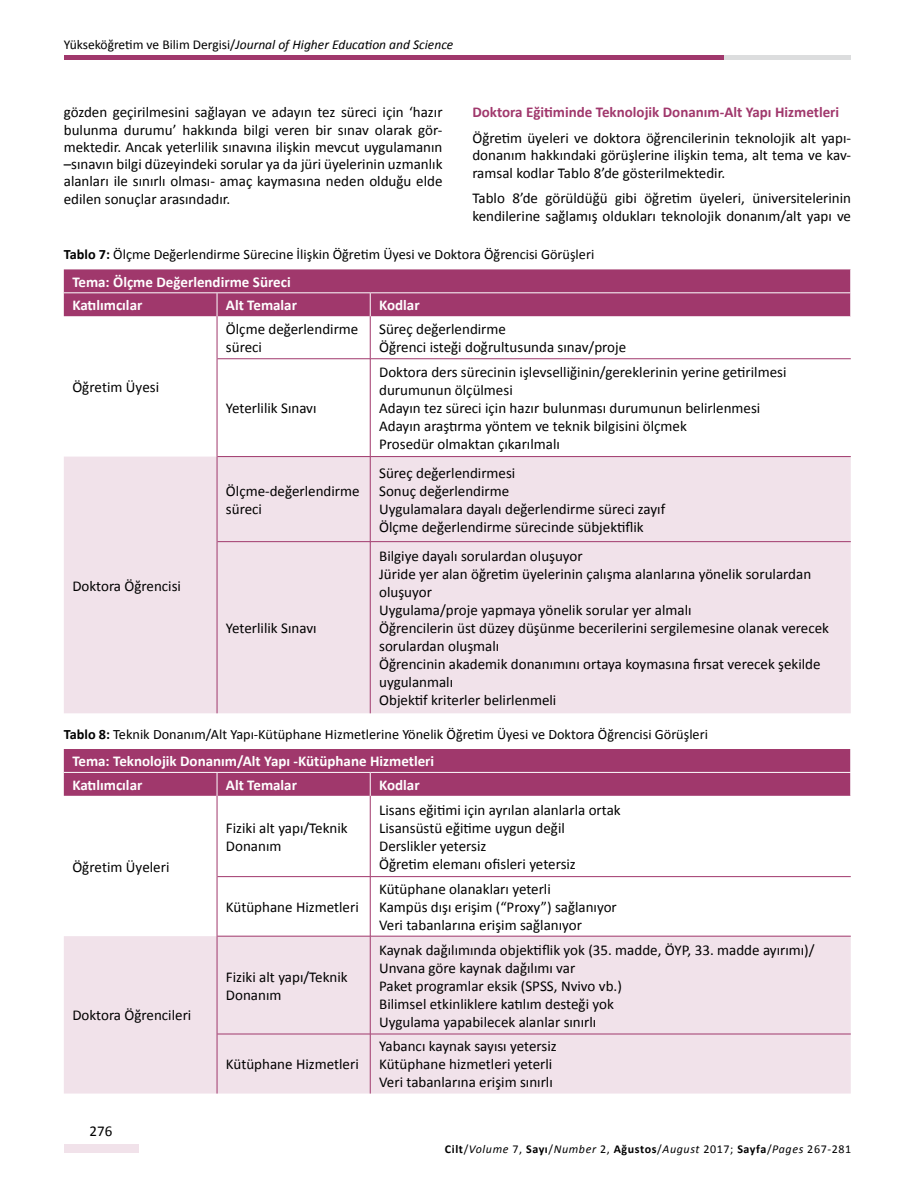
<style>
.page{position:relative;width:915px;height:1191px;background:#fff}
.page>*{position:absolute;margin:0;border:0;box-sizing:border-box;transform-origin:0 0}
.t1{font:15px/18px "Calibri";color:#000}
.t2{font:700 15px/23.7px "Calibri";color:#fff}
.t3{font:700 15px "Calibri";color:#a0386c}
.t4{font:14.25px "Calibri";color:#000}
.t5{font:italic 13.5px "Calibri";color:#000}
.t6{font:italic 12px "Calibri";letter-spacing:.05em;color:#000}
.s1{font-style:normal}
.s2{font-weight:700}
.s3{font-weight:700;font-style:normal}
</style>
<div class="page">
<div style="left:64px;top:1144px;width:74px;height:8px;background:#f1e2ea"></div>
<div style="left:719px;top:55px;width:131px;height:5px;background:#dcddde"></div>
<div style="left:64px;top:55px;width:659px;height:5px;background:#a0386c"></div>
<div style="left:64px;top:456px;width:786px;height:257px;background:#f1e2ea"></div>
<hr style="left:216px;top:316px;width:1px;height:43px;background:#a0386c">
<hr style="left:370px;top:316px;width:1px;height:42px;background:#a0386c">
<hr style="left:216px;top:359px;width:1px;height:97px;background:#a0386c">
<hr style="left:370px;top:359px;width:1px;height:97px;background:#a0386c">
<hr style="left:216px;top:456px;width:1px;height:85px;background:#a0386c">
<hr style="left:370px;top:457px;width:1px;height:84px;background:#a0386c">
<hr style="left:216px;top:541px;width:1px;height:172px;background:#a0386c">
<hr style="left:370px;top:542px;width:1px;height:171px;background:#a0386c">
<div style="left:64px;top:269px;width:787px;height:47px;background:#a0386c"></div>
<hr style="left:217px;top:358px;width:153px;height:1px;background:#a0386c">
<hr style="left:370px;top:358px;width:480px;height:1px;background:#a0386c">
<hr style="left:217px;top:456px;width:153px;height:1px;background:#a0386c">
<hr style="left:370px;top:456px;width:480px;height:1px;background:#a0386c">
<hr style="left:217px;top:541px;width:153px;height:1px;background:#a0386c">
<hr style="left:370px;top:541px;width:480px;height:1px;background:#a0386c">
<div style="left:64px;top:936px;width:786px;height:157px;background:#f1e2ea"></div>
<hr style="left:216px;top:796px;width:1px;height:80px;background:#a0386c">
<hr style="left:370px;top:796px;width:1px;height:80px;background:#a0386c">
<hr style="left:216px;top:876px;width:1px;height:60px;background:#a0386c">
<hr style="left:370px;top:876px;width:1px;height:60px;background:#a0386c">
<hr style="left:216px;top:936px;width:1px;height:98px;background:#a0386c">
<hr style="left:370px;top:936px;width:1px;height:97px;background:#a0386c">
<hr style="left:216px;top:1034px;width:1px;height:59px;background:#a0386c">
<hr style="left:370px;top:1034px;width:1px;height:59px;background:#a0386c">
<div style="left:64px;top:749px;width:787px;height:47px;background:#a0386c"></div>
<hr style="left:217px;top:876px;width:153px;height:1px;background:#a0386c">
<hr style="left:370px;top:876px;width:480px;height:1px;background:#a0386c">
<hr style="left:217px;top:936px;width:153px;height:1px;background:#a0386c">
<hr style="left:370px;top:936px;width:480px;height:1px;background:#a0386c">
<hr style="left:217px;top:1033px;width:153px;height:1px;background:#a0386c">
<hr style="left:370px;top:1033px;width:480px;height:1px;background:#a0386c">
<p class="t5" style="left:64px;top:36px;width:391px"><span class="s1">Yükseköğretim ve Bilim Dergisi/</span>Journal of Higher Education and Science</p>
<p class="t1" style="left:64px;top:104px;width:380px;line-height:17.2px;text-align:justify">gözden geçirilmesini sağlayan ve adayın tez süreci için ‘hazır bulunma durumu’ hakkında bilgi veren bir sınav olarak gör&shy;mektedir. Ancak yeterlilik sınavına ilişkin mevcut uygulamanın –sınavın bilgi düzeyindeki sorular ya da jüri üyelerinin uzmanlık alanları ile sınırlı olması- amaç kaymasına neden olduğu elde edilen sonuçlar arasındadır.</p>
<p class="t3" style="left:472px;top:103px;width:368px">Doktora Eğitiminde Teknolojik Donanım-Alt Yapı Hizmetleri</p>
<p class="t1" style="left:472px;top:130px;width:380px;line-height:17.2px;text-align:justify">Öğretim üyeleri ve doktora öğrencilerinin teknolojik alt yapı&shy;donanım hakkındaki görüşlerine ilişkin tema, alt tema ve kav&shy;ramsal kodlar Tablo 8’de gösterilmektedir.</p>
<p class="t1" style="left:472px;top:190px;width:380px;line-height:17.2px">Tablo 8’de görüldüğü gibi öğretim üyeleri, üniversitelerinin kendilerine sağlamış oldukları teknolojik donanım/alt yapı ve</p>
<p class="t4" style="left:64px;top:245px;width:531px"><span class="s2">Tablo 7:</span> Ölçme Değerlendirme Sürecine İlişkin Öğretim Üyesi ve Doktora Öğrencisi Görüşleri</p>
<p class="t2" style="left:72px;top:270px;width:220px">Tema: Ölçme Değerlendirme Süreci<br>Katılımcılar</p>
<p class="t2" style="left:226px;top:293px;width:73px">Alt Temalar</p>
<p class="t2" style="left:379px;top:293px;width:42px">Kodlar</p>
<p class="t1" style="left:72px;top:378px;width:88px">Öğretim Üyesi</p>
<p class="t1" style="left:226px;top:320px;width:134px">Ölçme değerlendirme süreci</p>
<p class="t1" style="left:379px;top:320px;width:248px">Süreç değerlendirme<br>Öğrenci isteği doğrultusunda sınav/proje</p>
<p class="t1" style="left:226px;top:399px;width:92px">Yeterlilik Sınavı</p>
<p class="t1" style="left:226px;top:482px;width:135px">Ölçme-değerlendirme süreci</p>
<p class="t1" style="left:379px;top:363px;width:408px">Doktora ders sürecinin işlevselliğinin/gereklerinin yerine getirilmesi durumunun ölçülmesi<br>Adayın tez süreci için hazır bulunması durumunun belirlenmesi Adayın araştırma yöntem ve teknik bilgisini ölçmek<br>Prosedür olmaktan çıkarılmalı</p>
<p class="t1" style="left:379px;top:464px;width:287px">Süreç değerlendirmesi<br>Sonuç değerlendirme<br>Uygulamalara dayalı değerlendirme süreci zayıf Ölçme değerlendirme sürecinde sübjektiflik</p>
<p class="t1" style="left:379px;top:547px;width:451px">Bilgiye dayalı sorulardan oluşuyor<br>Jüride yer alan öğretim üyelerinin çalışma alanlarına yönelik sorulardan oluşuyor<br>Uygulama/proje yapmaya yönelik sorular yer almalı<br>Öğrencilerin üst düzey düşünme becerilerini sergilemesine olanak verecek sorulardan oluşmalı<br>Öğrencinin akademik donanımını ortaya koymasına fırsat verecek şekilde uygulanmalı<br>Objektif kriterler belirlenmeli</p>
<p class="t4" style="left:64px;top:725px;width:645px"><span class="s2">Tablo 8:</span> Teknik Donanım/Alt Yapı-Kütüphane Hizmetlerine Yönelik Öğretim Üyesi ve Doktora Öğrencisi Görüşleri</p>
<p class="t2" style="left:72px;top:749px;width:363px">Tema: Teknolojik Donanım/Alt Yapı -Kütüphane Hizmetleri<br>Katılımcılar</p>
<p class="t1" style="left:72px;top:576px;width:110px">Doktora Öğrencisi</p>
<p class="t1" style="left:226px;top:619px;width:92px">Yeterlilik Sınavı</p>
<p class="t2" style="left:226px;top:773px;width:73px">Alt Temalar</p>
<p class="t2" style="left:379px;top:773px;width:42px">Kodlar</p>
<p class="t1" style="left:72px;top:857px;width:99px">Öğretim Üyeleri</p>
<p class="t1" style="left:72px;top:1006px;width:120px">Doktora Öğrencileri</p>
<p class="t1" style="left:90px;top:1122px;width:24px">276</p>
<p class="t1" style="left:226px;top:818px;width:123px">Fiziki alt yapı/Teknik<br>Donanım</p>
<p class="t1" style="left:226px;top:898px;width:134px">Kütüphane Hizmetleri</p>
<p class="t1" style="left:226px;top:967px;width:123px">Fiziki alt yapı/Teknik<br>Donanım</p>
<p class="t1" style="left:226px;top:1055px;width:134px">Kütüphane Hizmetleri</p>
<p class="t1" style="left:379px;top:800px;width:243px">Lisans eğitimi için ayrılan alanlarla ortak Lisansüstü eğitime uygun değil Derslikler yetersiz<br>Öğretim elemanı ofisleri yetersiz</p>
<p class="t1" style="left:379px;top:880px;width:239px">Kütüphane olanakları yeterli<br>Kampüs dışı erişim (“Proxy”) sağlanıyor<br>Veri tabanlarına erişim sağlanıyor</p>
<p class="t1" style="left:379px;top:940px;width:437px">Kaynak dağılımında objektiflik yok (35. madde, ÖYP, 33. madde ayırımı)/ Unvana göre kaynak dağılımı var<br>Paket programlar eksik (SPSS, Nvivo vb.)<br>Bilimsel etkinliklere katılım desteği yok<br>Uygulama yapabilecek alanlar sınırlı</p>
<p class="t1" style="left:379px;top:1037px;width:179px">Yabancı kaynak sayısı yetersiz<br>Kütüphane hizmetleri yeterli<br>Veri tabanlarına erişim sınırlı</p>
<p class="t6" style="left:444px;top:1140px;width:407px"><span class="s3">Cilt</span><span class="s1">/</span>Volume <span class="s1">7,</span> <span class="s3">Sayı</span><span class="s1">/</span>Number <span class="s1">2,</span> <span class="s3">Ağustos</span><span class="s1">/</span>August <span class="s1">2017;</span> <span class="s3">Sayfa</span><span class="s1">/</span>Pages <span class="s1">267-281</span></p>
</div>
